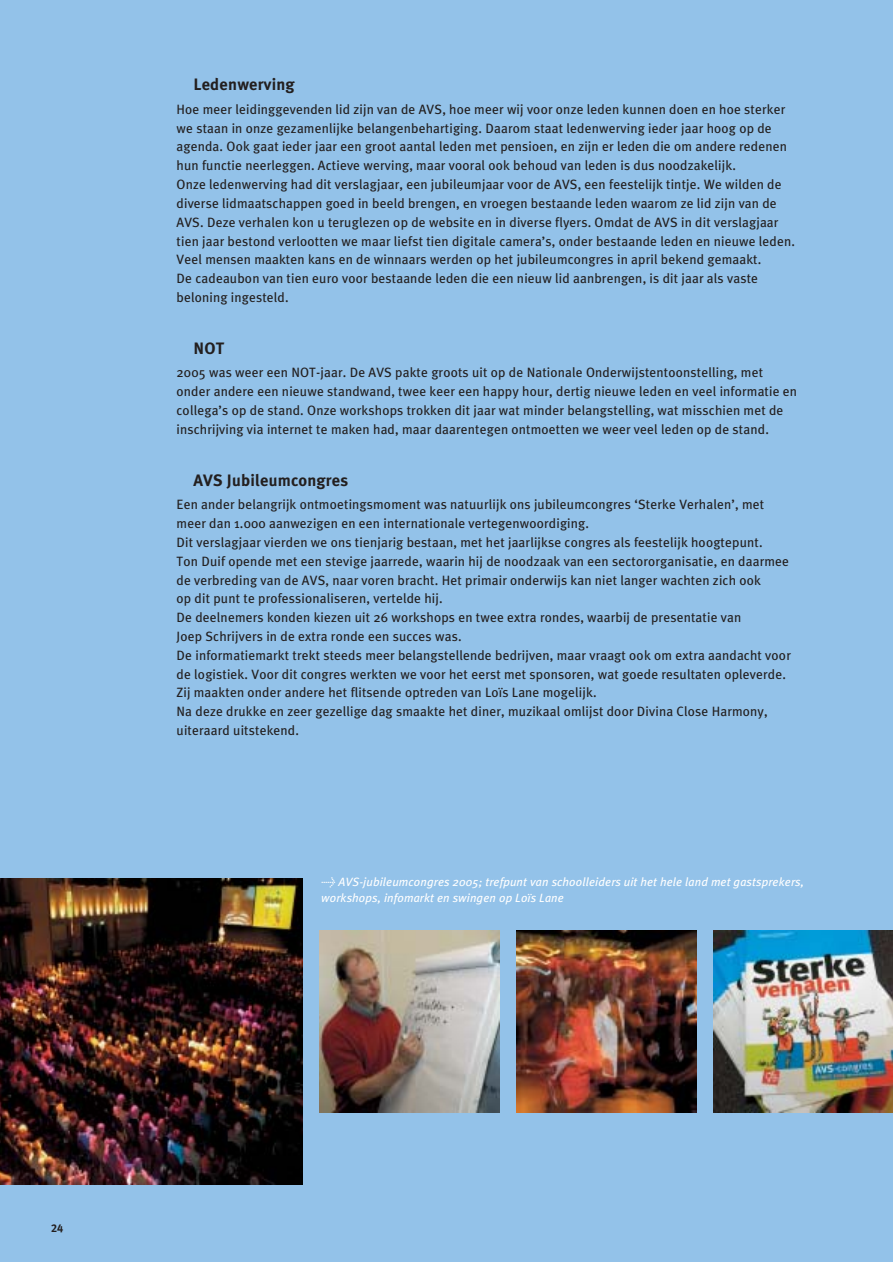
<style>
.page{position:relative;width:893px;height:1262px;background:#fff}
.page>*{position:absolute;margin:0;border:0;box-sizing:border-box;transform-origin:0 0}
.t1{font:700 16.5px "Meta Plus";letter-spacing:.01em;color:#231f1f}
.t2{font:13.5px/18.8px "Meta Plus";letter-spacing:.01em;color:#231f1f}
.t3{font:italic 12px/16.5px "Meta Plus";letter-spacing:.01em;color:#fff}
.t4{font:11.25px "Meta Plus Bold Caps";color:#231f1f}
</style>
<div class="page">
<div style="left:0;top:1081px;width:892px;height:180px;background:#93c2e9"></div>
<div style="left:0;top:0;width:892px;height:1166px;background:#93c2e9"></div>
<img style="left:319px;top:930px;width:180px;height:182px">
<img style="left:713px;top:930px;width:179px;height:182px">
<img style="left:516px;top:930px;width:180px;height:182px">
<img style="left:0;top:878px;width:302px;height:306px">
<p class="t1" style="left:193px;top:79px;width:103px">Ledenwerving</p>
<p class="t2" style="left:176px;top:101px;width:620px">Hoe meer leidinggevenden lid zijn van de AVS, hoe meer wij voor onze leden kunnen doen en hoe sterker we staan in onze gezamenlijke belangenbehartiging. Daarom staat ledenwerving ieder jaar hoog op de agenda. Ook gaat ieder jaar een groot aantal leden met pensioen, en zijn er leden die om andere redenen hun functie neerleggen. Actieve werving, maar vooral ook behoud van leden is dus noodzakelijk.<br>Onze ledenwerving had dit verslagjaar, een jubileumjaar voor de AVS, een feestelijk tintje. We wilden de diverse lidmaatschappen goed in beeld brengen, en vroegen bestaande leden waarom ze lid zijn van de AVS. Deze verhalen kon u teruglezen op de website en in diverse flyers. Omdat de AVS in dit verslagjaar tien jaar bestond verlootten we maar liefst tien digitale camera’s, onder bestaande leden en nieuwe leden.<br>Veel mensen maakten kans en de winnaars werden op het jubileumcongres in april bekend gemaakt.<br>De cadeaubon van tien euro voor bestaande leden die een nieuw lid aanbrengen, is dit jaar als vaste beloning ingesteld.</p>
<p class="t1" style="left:193px;top:342px;width:32px">NOT</p>
<p class="t2" style="left:176px;top:365px;width:622px">2005 was weer een NOT-jaar. De AVS pakte groots uit op de Nationale Onderwijstentoonstelling, met onder andere een nieuwe standwand, twee keer een happy hour, dertig nieuwe leden en veel informatie en collega’s op de stand. Onze workshops trokken dit jaar wat minder belangstelling, wat misschien met de inschrijving via internet te maken had, maar daarentegen ontmoetten we weer veel leden op de stand.</p>
<p class="t1" style="left:193px;top:474px;width:156px">AVS Jubileumcongres</p>
<p class="t2" style="left:176px;top:496px;width:616px">Een ander belangrijk ontmoetingsmoment was natuurlijk ons jubileumcongres ‘Sterke Verhalen’, met meer dan 1.000 aanwezigen en een internationale vertegenwoordiging.<br>Dit verslagjaar vierden we ons tienjarig bestaan, met het jaarlijkse congres als feestelijk hoogtepunt.<br>Ton Duif opende met een stevige jaarrede, waarin hij de noodzaak van een sectororganisatie, en daarmee de verbreding van de AVS, naar voren bracht. Het primair onderwijs kan niet langer wachten zich ook<br>op dit punt te professionaliseren, vertelde hij.<br>De deelnemers konden kiezen uit 26 workshops en twee extra rondes, waarbij de presentatie van<br>Joep Schrijvers in de extra ronde een succes was.<br>De informatiemarkt trekt steeds meer belangstellende bedrijven, maar vraagt ook om extra aandacht voor de logistiek. Voor dit congres werkten we voor het eerst met sponsoren, wat goede resultaten opleverde.<br>Zij maakten onder andere het flitsende optreden van Loïs Lane mogelijk.<br>Na deze drukke en zeer gezellige dag smaakte het diner, muzikaal omlijst door Divina Close Harmony, uiteraard uitstekend.</p>
<p class="t3" style="left:321px;top:874px;width:484px">&gt; AVS-jubileumcongres 2005; trefpunt van schoolleiders uit het hele land met gastsprekers, workshops, infomarkt en swingen op Loïs Lane</p>
<p class="t4" style="left:51px;top:1221px;width:14px">24</p>
</div>
